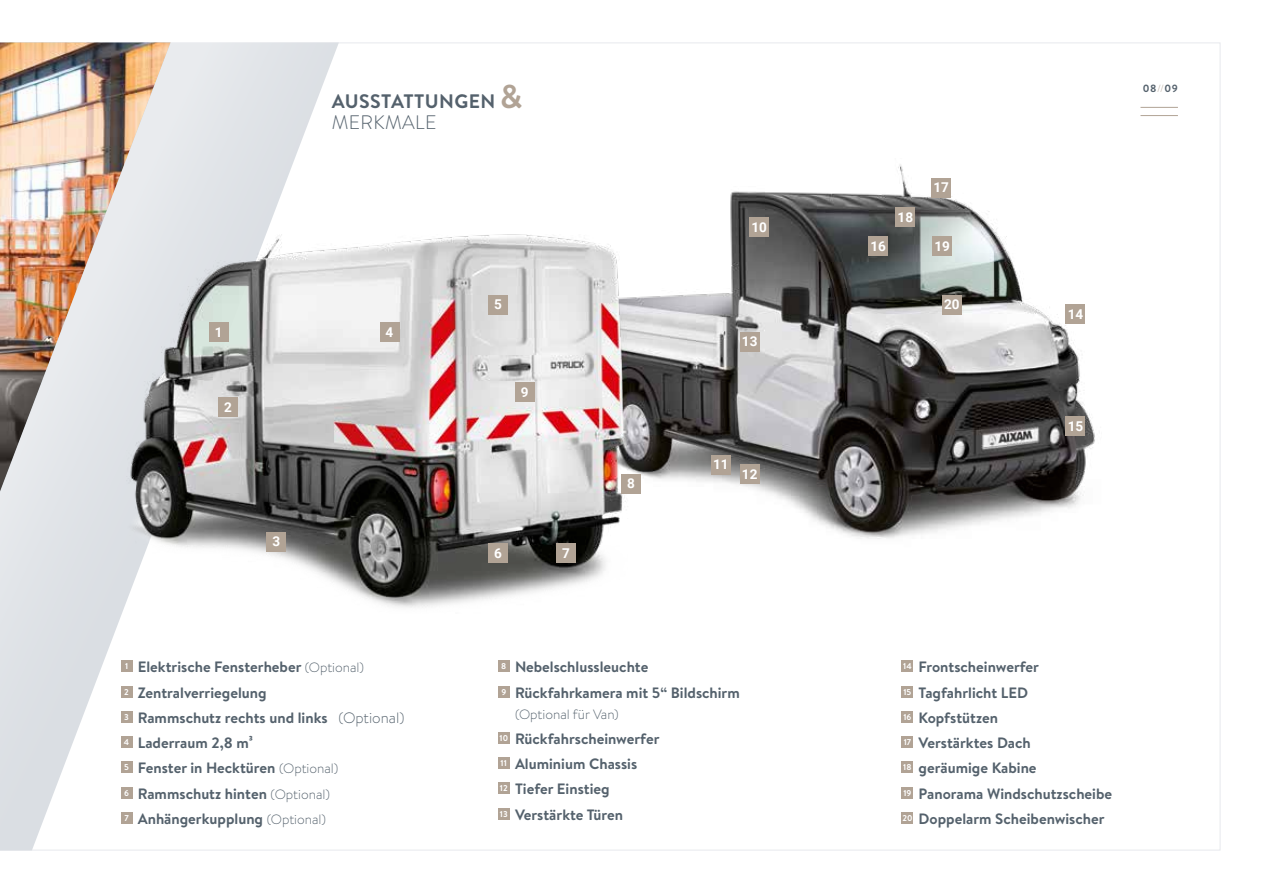
<style>
.page{position:relative;width:1263px;height:893px;background:#fff}
.page>*{position:absolute;margin:0;border:0;box-sizing:border-box;transform-origin:0 0}
.t1{font:700 19.5px/21px "Brandon Text";letter-spacing:.02em;color:#54616c}
.t2{font:700 15px/25.2px "Brandon Text";color:#54616c}
.t3{font:700 13.5px "Roboto";color:#fff}
.t4{font:300 13.5px "Brandon Text";color:#54616c}
.t5{font:700 10.5px "Brandon Text";color:#54616c}
.s1{font-size:33px;color:#b1a395}
.s2{font-weight:300}
.s3{font-weight:300;font-size:13.5px}
.s4{font-weight:300;color:#b1a395}
</style>
<div class="page">
<hr style="left:1140px;top:115px;width:38px;height:1px;background:#b1a395">
<hr style="left:1140px;top:107px;width:38px;height:1px;background:#b1a395">
<svg style="left:0;top:42px;width:410px;height:809px"></svg>
<img style="left:650px;top:164px;width:445px;height:375px">
<img style="left:110px;top:217px;width:540px;height:410px">
<div style="left:942px;top:295px;width:19px;height:19px;background:#b1a395"></div>
<div style="left:933px;top:236px;width:19px;height:20px;background:#b1a395"></div>
<div style="left:380px;top:322px;width:19px;height:20px;background:#b1a395"></div>
<div style="left:488px;top:295px;width:20px;height:19px;background:#b1a395"></div>
<div style="left:488px;top:543px;width:20px;height:20px;background:#b1a395"></div>
<div style="left:556px;top:543px;width:19px;height:20px;background:#b1a395"></div>
<div style="left:711px;top:455px;width:19px;height:19px;background:#b1a395"></div>
<div style="left:740px;top:464px;width:19px;height:20px;background:#b1a395"></div>
<div style="left:1066px;top:305px;width:19px;height:19px;background:#b1a395"></div>
<div style="left:868px;top:236px;width:20px;height:20px;background:#b1a395"></div>
<div style="left:931px;top:178px;width:20px;height:19px;background:#b1a395"></div>
<div style="left:896px;top:208px;width:19px;height:19px;background:#b1a395"></div>
<div style="left:219px;top:397px;width:19px;height:19px;background:#b1a395"></div>
<div style="left:1066px;top:416px;width:19px;height:20px;background:#b1a395"></div>
<div style="left:740px;top:332px;width:19px;height:19px;background:#b1a395"></div>
<div style="left:515px;top:382px;width:19px;height:19px;background:#b1a395"></div>
<div style="left:621px;top:474px;width:20px;height:19px;background:#b1a395"></div>
<div style="left:209px;top:322px;width:19px;height:20px;background:#b1a395"></div>
<div style="left:750px;top:217px;width:19px;height:19px;background:#b1a395"></div>
<div style="left:267px;top:532px;width:19px;height:19px;background:#b1a395"></div>
<div style="left:121px;top:661px;width:11px;height:11px;background:#b1a395"></div>
<div style="left:121px;top:686px;width:11px;height:11px;background:#b1a395"></div>
<div style="left:121px;top:711px;width:11px;height:12px;background:#b1a395"></div>
<div style="left:121px;top:736px;width:11px;height:12px;background:#b1a395"></div>
<div style="left:121px;top:762px;width:11px;height:11px;background:#b1a395"></div>
<div style="left:121px;top:787px;width:11px;height:11px;background:#b1a395"></div>
<div style="left:121px;top:812px;width:11px;height:12px;background:#b1a395"></div>
<div style="left:498px;top:661px;width:12px;height:11px;background:#b1a395"></div>
<div style="left:498px;top:686px;width:12px;height:11px;background:#b1a395"></div>
<div style="left:498px;top:732px;width:12px;height:12px;background:#b1a395"></div>
<div style="left:498px;top:757px;width:12px;height:12px;background:#b1a395"></div>
<div style="left:498px;top:783px;width:12px;height:11px;background:#b1a395"></div>
<div style="left:498px;top:808px;width:12px;height:11px;background:#b1a395"></div>
<div style="left:902px;top:661px;width:11px;height:11px;background:#b1a395"></div>
<div style="left:902px;top:686px;width:11px;height:11px;background:#b1a395"></div>
<div style="left:902px;top:711px;width:11px;height:12px;background:#b1a395"></div>
<div style="left:902px;top:736px;width:11px;height:12px;background:#b1a395"></div>
<div style="left:902px;top:762px;width:11px;height:11px;background:#b1a395"></div>
<div style="left:902px;top:787px;width:11px;height:11px;background:#b1a395"></div>
<div style="left:902px;top:812px;width:11px;height:12px;background:#b1a395"></div>
<h1 class="t1" style="left:332px;top:90px;width:192px">AUSSTATTUNGEN <span class="s1">&amp;<br></span><span class="s2">MERKMALE</span></h1>
<p class="t3" style="left:215px;top:322px;width:9px">1</p>
<p class="t3" style="left:224px;top:397px;width:9px">2</p>
<p class="t3" style="left:272px;top:532px;width:9px">3</p>
<p class="t3" style="left:386px;top:322px;width:9px">4</p>
<p class="t3" style="left:494px;top:295px;width:9px">5</p>
<p class="t3" style="left:521px;top:382px;width:9px">9</p>
<p class="t3" style="left:494px;top:544px;width:9px">6</p>
<p class="t3" style="left:562px;top:544px;width:9px">7</p>
<p class="t3" style="left:627px;top:474px;width:9px">8</p>
<p class="t3" style="left:751px;top:217px;width:17px">10</p>
<p class="t3" style="left:742px;top:332px;width:17px">13</p>
<p class="t3" style="left:713px;top:455px;width:17px">11</p>
<p class="t3" style="left:742px;top:465px;width:17px">12</p>
<p class="t2" style="left:124px;top:654px;width:282px"><sup>1</sup> Elektrische Fensterheber <span class="s3">(Optional)<br></span><sup>2</sup> Zentralverriegelung<br><sup>3</sup> Rammschutz rechts und links <span class="s2">(Optional)<br></span><sup>4</sup> Laderraum 2,8 m³<br><sup>5</sup> Fenster in Hecktüren <span class="s3">(Optional)<br></span><sup>6</sup> Rammschutz hinten <span class="s3">(Optional)<br></span><sup>7</sup> Anhängerkupplung <span class="s3">(Optional)</span></p>
<p class="t2" style="left:501px;top:654px;width:240px"><sup>8</sup> Nebelschlussleuchte<br><sup>9</sup> Rückfahrkamera mit 5“ Bildschirm</p>
<p class="t4" style="left:515px;top:705px;width:105px">(Optional für Van)</p>
<p class="t2" style="left:499px;top:726px;width:161px"><sup>10</sup> Rückfahrscheinwerfer<br><sup>11</sup> Aluminium Chassis<br><sup>12</sup> Tiefer Einstieg<br><sup>13</sup> Verstärkte Türen</p>
<p class="t3" style="left:870px;top:236px;width:17px">16</p>
<p class="t3" style="left:897px;top:208px;width:17px">18</p>
<p class="t3" style="left:933px;top:178px;width:17px">17</p>
<p class="t3" style="left:934px;top:236px;width:17px">19</p>
<p class="t3" style="left:944px;top:295px;width:17px">20</p>
<p class="t5" style="left:1143px;top:81px;width:36px">08<span class="s4">//</span>09</p>
<p class="t3" style="left:1068px;top:305px;width:17px">14</p>
<p class="t3" style="left:1068px;top:416px;width:17px">15</p>
<p class="t2" style="left:902px;top:654px;width:211px"><sup>14</sup> Frontscheinwerfer<br><sup>15</sup> Tagfahrlicht LED<br><sup>16</sup> Kopfstützen<br><sup>17</sup> Verstärktes Dach<br><sup>18</sup> geräumige Kabine<br><sup>19</sup> Panorama Windschutzscheibe<br><sup>20</sup> Doppelarm Scheibenwischer</p>
</div>
